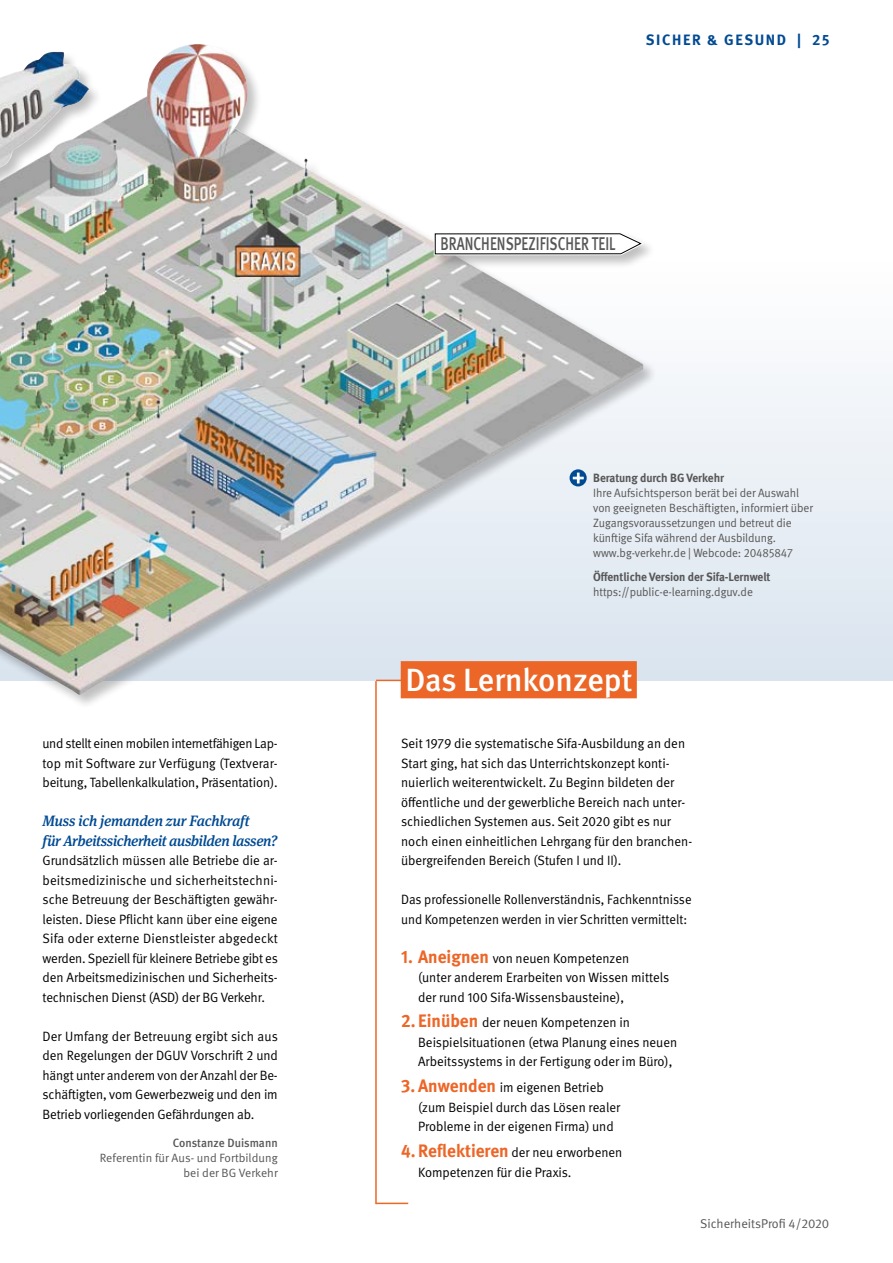
<style>
.page{position:relative;width:893px;height:1263px;background:#fff}
.page>*{position:absolute;margin:0;border:0;box-sizing:border-box;transform-origin:0 0}
.t1{font:500 32.1px "DGUV Meta";letter-spacing:-.005em;color:#fff}
.t2{font:500 18.45px "DGUV Meta";letter-spacing:.005em;color:#585757;scale:.75 1}
.t3{font:italic 500 15px/19.5px "DGUV Meta Serif";letter-spacing:-.02em;color:#004a93}
.t4{font:700 15px "DGUV Meta";letter-spacing:.11em;color:#004a93}
.t5{font:13.5px/19.5px "DGUV Meta";color:#000}
.t6{font:13.5px/19.5px "DGUV Meta";color:#000;scale:.95 1}
.t7{font:12.75px "DGUV Meta";color:#585757}
.t8{font:12px/15px "DGUV Meta";letter-spacing:-.005em;color:#585757;scale:.96 1}
.t9{font:700 12px "DGUV Meta";letter-spacing:-.005em;color:#585757;scale:.96 1}
.t10{font:12px/15px "DGUV Meta";letter-spacing:-.005em;color:#585757;text-align:right}
.t11{font:500 12px "DGUV Meta";letter-spacing:.005em;color:#585757}
.s1{font-weight:700;font-size:18px;color:#ec6627}
</style>
<div class="page">
<div style="left:0;top:252px;width:893px;height:429px;background:linear-gradient(to bottom,#fff,#dae4ef)"></div>
<div style="left:0;top:42px;width:658px;height:668px;background:#000;opacity:.25"></div>
<img style="left:0;top:44px;width:643px;height:651px">
<svg style="left:570px;top:469px;width:17px;height:17px"></svg>
<svg style="left:573px;top:472px;width:11px;height:12px"></svg>
<div style="left:432px;top:231px;width:225px;height:39px;background:#000;opacity:.25"></div>
<svg style="left:432px;top:231px;width:215px;height:26px"></svg>
<hr style="left:375px;top:681px;width:2px;height:523px;background:#ec6627">
<hr style="left:376px;top:680px;width:32px;height:1px;background:#ec6627">
<hr style="left:376px;top:1202px;width:32px;height:2px;background:#ec6627">
<div style="left:401px;top:661px;width:236px;height:37px;background:#ec6627"></div>
<p class="t5" style="left:43px;top:734px;width:237px;text-align:justify">und stellt einen mobilen internetfähigen Lap&shy;top mit Software zur Verfügung (Textverar&shy;beitung, Tabellenkalkulation, Präsentation).</p>
<p class="t3" style="left:43px;top:811px;width:237px">Muss ich jemanden zur Fachkraft<br>für Arbeitssicherheit ausbilden lassen?</p>
<p class="t5" style="left:43px;top:851px;width:237px;text-align:justify">Grundsätzlich müssen alle Betriebe die ar&shy;beitsmedizinische und sicherheitstechni&shy;sche Betreuung der Beschäftigten gewähr&shy;leisten. Diese Pflicht kann über eine eigene Sifa oder externe Dienstleister abgedeckt werden. Speziell für kleinere Betriebe gibt es den Arbeitsmedizinischen und Sicherheits&shy;technischen Dienst (ASD) der BG Verkehr.</p>
<p class="t5" style="left:43px;top:1026px;width:237px;text-align:justify">Der Umfang der Betreuung ergibt sich aus den Regelungen der DGUV Vorschrift 2 und hängt unter anderem von der Anzahl der Be&shy;schäftigten, vom Gewerbezweig und den im Betrieb vorliegenden Gefährdungen ab.</p>
<p class="t11" style="left:173px;top:1136px;width:107px">Constanze Duismann</p>
<p class="t10" style="left:100px;top:1151px;width:179px">Referentin für Aus- und Fortbildung bei der BG Verkehr</p>
<p class="t4" style="left:646px;top:31px;width:185px">SICHER &amp; GESUND | 25</p>
<h2 class="t2" style="left:440px;top:232px;width:235px">BRANCHENSPEZIFISCHER TEIL</h2>
<p class="t9" style="left:593px;top:471px;width:138px">Beratung durch BG Verkehr</p>
<p class="t8" style="left:593px;top:486px;width:230px">Ihre Aufsichtsperson berät bei der Auswahl von geeigneten Beschäftigten, informiert über Zugangsvoraussetzungen und betreut die künftige Sifa während der Ausbildung. www.bg-verkehr.de | Webcode: 20485847</p>
<p class="t9" style="left:593px;top:569px;width:186px">Öffentliche Version der Sifa-Lernwelt</p>
<p class="t8" style="left:593px;top:584px;width:168px">https://public-e-learning.dguv.de</p>
<h1 class="t1" style="left:405px;top:661px;width:228px">Das Lernkonzept</h1>
<p class="t5" style="left:401px;top:734px;width:293px">Seit 1979 die systematische Sifa-Ausbildung an den Start ging, hat sich das Unterrichtskonzept konti&shy;nuierlich weiterentwickelt. Zu Beginn bildeten der öffentliche und der gewerbliche Bereich nach unter&shy;schiedlichen Systemen aus. Seit 2020 gibt es nur noch einen einheitlichen Lehrgang für den branchen&shy;übergreifenden Bereich (Stufen I und II).</p>
<p class="t6" style="left:401px;top:890px;width:307px">Das professionelle Rollenverständnis, Fachkenntnisse und Kompetenzen werden in vier Schritten vermittelt:</p>
<p class="t5" style="left:418px;top:948px;width:253px;text-indent:-17px"><span class="s1">1. Aneignen</span> von neuen Kompetenzen<br>(unter anderem Erarbeiten von Wissen mittels der rund 100 Sifa-Wissensbausteine),</p>
<p class="t5" style="left:418px;top:1013px;width:261px;text-indent:-17px"><span class="s1">2. Einüben</span> der neuen Kompetenzen in<br>Beispielsituationen (etwa Planung eines neuen<br>Arbeitssystems in der Fertigung oder im Büro),</p>
<p class="t5" style="left:418px;top:1078px;width:204px;text-indent:-17px"><span class="s1">3. Anwenden</span> im eigenen Betrieb (zum Beispiel durch das Lösen realer<br>Probleme in der eigenen Firma) und</p>
<p class="t5" style="left:418px;top:1143px;width:206px;text-indent:-17px"><span class="s1">4.Reflektieren</span> der neu erworbenen<br>Kompetenzen für die Praxis.</p>
<p class="t7" style="left:700px;top:1216px;width:130px">SicherheitsProfi 4/2020</p>
</div>
